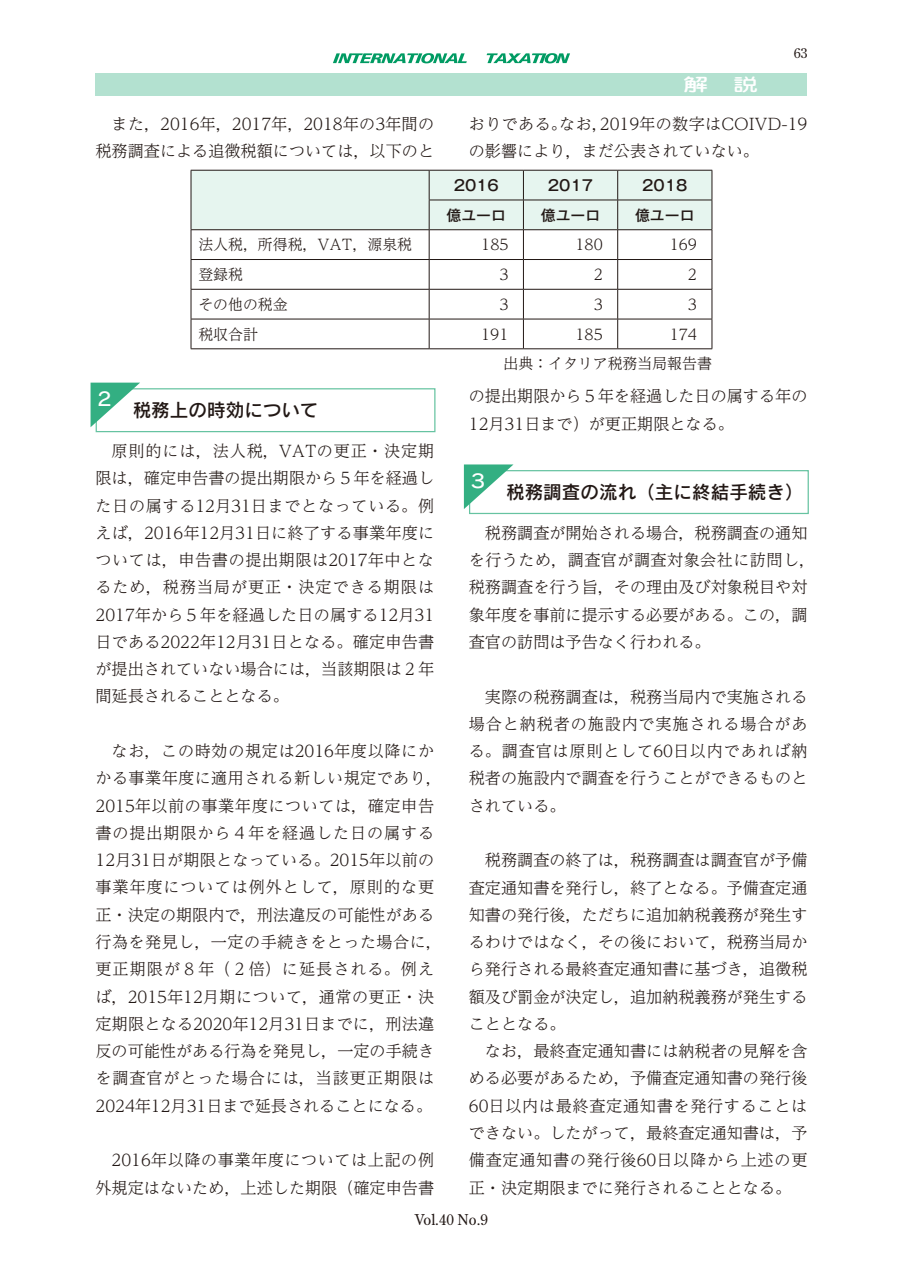
<style>
.page{position:relative;width:903px;height:1275px;background:#fff}
.page>*{position:absolute;margin:0;border:0;box-sizing:border-box;transform-origin:0 0}
.t1{font:18.55px "Rodin Pro DB";color:#221815}
.t2{font:18.55px "Rodin Pro DB";color:#fff}
.t3{font:500 17.32px "Jun 34 Pro";color:#fff;scale:1.43 1}
.t4{font:300 16.1px/27.3px "UD Reimin Pr 6 N";color:#221815;text-align:justify}
.t5{font:300 16.1px/27.3px "UD Reimin Pr 6 N";letter-spacing:.025em;color:#221815}
.t6{font:300 14.88px/29.8px "UD Reimin Pr 6 N";color:#221815}
.t7{font:500 14.88px "Gothic MB101 Pr 6 N";color:#221815}
.t8{font:14.88px "Century Old Style Std";color:#221815}
.t9{font:13.65px "Century Old Style Std";color:#221815}
</style>
<div class="page">
<svg style="left:333px;top:53px;width:134px;height:10px"></svg>
<svg style="left:486px;top:53px;width:84px;height:10px"></svg>
<div style="left:95px;top:73px;width:712px;height:22px;background:#b3e1d0"></div>
<svg style="left:191px;top:170px;width:522px;height:178px"></svg>
<hr style="left:191px;top:348px;width:238px;height:1px;background:#221815">
<hr style="left:429px;top:348px;width:94px;height:1px;background:#221815">
<hr style="left:523px;top:348px;width:95px;height:1px;background:#221815">
<hr style="left:618px;top:348px;width:94px;height:1px;background:#221815">
<div style="left:96px;top:388px;width:339px;height:44px;border:1px solid #66c3a1"></div>
<svg style="left:91px;top:383px;width:49px;height:44px"></svg>
<div style="left:469px;top:470px;width:340px;height:44px;border:1px solid #66c3a1"></div>
<svg style="left:464px;top:464px;width:49px;height:45px"></svg>
<p class="t3" style="left:683px;top:71px;width:54px">解　説</p>
<p class="t9" style="left:794px;top:45px;width:15px">63</p>
<p class="t4" style="left:95px;top:109px;width:340px;text-align:right">また，2016年，2017年，2018年の3年間の税務調査による追徴税額については，以下のと</p>
<p class="t4" style="left:469px;top:109px;width:340px">おりである。なお，2019年の数字はCOIVD-19の影響により，まだ公表されていない。</p>
<p class="t7" style="left:454px;top:173px;width:47px">2016</p>
<p class="t7" style="left:548px;top:173px;width:47px">2017</p>
<p class="t7" style="left:642px;top:173px;width:47px">2018</p>
<p class="t7" style="left:446px;top:202px;width:61px">億ユーロ</p>
<p class="t7" style="left:541px;top:202px;width:61px">億ユーロ</p>
<p class="t7" style="left:635px;top:202px;width:61px">億ユーロ</p>
<p class="t6" style="left:198px;top:229px;width:215px">法人税，所得税，VAT，源泉税</p>
<p class="t6" style="left:481px;top:229px;width:29px">185</p>
<p class="t6" style="left:575px;top:229px;width:29px">180</p>
<p class="t6" style="left:670px;top:229px;width:29px">169</p>
<p class="t6" style="left:198px;top:259px;width:46px">登録税</p>
<p class="t6" style="left:499px;top:259px;width:11px">3</p>
<p class="t6" style="left:594px;top:259px;width:11px">2</p>
<p class="t6" style="left:688px;top:259px;width:11px">2</p>
<p class="t6" style="left:198px;top:289px;width:91px">その他の税金</p>
<p class="t6" style="left:499px;top:289px;width:11px">3</p>
<p class="t6" style="left:594px;top:289px;width:11px">3</p>
<p class="t6" style="left:688px;top:289px;width:11px">3</p>
<p class="t6" style="left:198px;top:319px;width:61px">税収合計</p>
<p class="t6" style="left:481px;top:319px;width:29px">191</p>
<p class="t6" style="left:575px;top:319px;width:29px">185</p>
<p class="t6" style="left:503px;top:319px;width:210px;text-indent:166px">174出典：イタリア税務当局報告書</p>
<p class="t2" style="left:96px;top:387px;width:20px">２</p>
<p class="t1" style="left:114px;top:398px;width:206px">　税務上の時効について</p>
<p class="t4" style="left:95px;top:437px;width:340px;text-indent:16px">原則的には，法人税，VATの更正・決定期限は，確定申告書の提出期限から５年を経過した日の属する12月31日までとなっている。例えば，2016年12月31日に終了する事業年度については，申告書の提出期限は2017年中となるため，税務当局が更正・決定できる期限は2017年から５年を経過した日の属する12月31日である2022年12月31日となる。確定申告書が提出されていない場合には，当該期限は２年間延長されることとなる。</p>
<p class="t5" style="left:95px;top:737px;width:348px;text-indent:16px">なお，この時効の規定は2016年度以降にかかる事業年度に適用される新しい規定であり，<br>2015年以前の事業年度については，確定申告書の提出期限から４年を経過した日の属する<br>12月31日が期限となっている。2015年以前の事業年度については例外として，原則的な更正・決定の期限内で，刑法違反の可能性がある行為を発見し，一定の手続きをとった場合に，更正期限が８年（２倍）に延長される。例えば，2015年12月期について，通常の更正・決定期限となる2020年12月31日までに，刑法違反の可能性がある行為を発見し，一定の手続きを調査官がとった場合には，当該更正期限は<br>2024年12月31日まで延長されることになる。</p>
<p class="t4" style="left:95px;top:1146px;width:340px;text-align:right">2016年以降の事業年度については上記の例外規定はないため，上述した期限（確定申告書</p>
<p class="t4" style="left:469px;top:382px;width:340px">の提出期限から５年を経過した日の属する年の<br>12月31日まで）が更正期限となる。</p>
<p class="t2" style="left:469px;top:469px;width:20px">３</p>
<p class="t1" style="left:487px;top:479px;width:318px">　税務調査の流れ（主に終結手続き）</p>
<p class="t4" style="left:469px;top:518px;width:348px;text-align:left;text-indent:16px">税務調査が開始される場合，税務調査の通知を行うため，調査官が調査対象会社に訪問し，税務調査を行う旨，その理由及び対象税目や対象年度を事前に提示する必要がある。この，調査官の訪問は予告なく行われる。</p>
<p class="t4" style="left:469px;top:682px;width:340px;text-indent:16px">実際の税務調査は，税務当局内で実施される場合と納税者の施設内で実施される場合がある。調査官は原則として60日以内であれば納税者の施設内で調査を行うことができるものとされている。</p>
<p class="t4" style="left:469px;top:846px;width:340px;text-indent:16px">税務調査の終了は，税務調査は調査官が予備査定通知書を発行し，終了となる。予備査定通知書の発行後，ただちに追加納税義務が発生するわけではなく，その後において，税務当局から発行される最終査定通知書に基づき，追徴税額及び罰金が決定し，追加納税義務が発生することとなる。</p>
<p class="t4" style="left:469px;top:1037px;width:340px;text-indent:16px">なお，最終査定通知書には納税者の見解を含める必要があるため，予備査定通知書の発行後60日以内は最終査定通知書を発行することはできない。したがって，最終査定通知書は，予備査定通知書の発行後60日以降から上述の更正・決定期限までに発行されることとなる。</p>
<p class="t8" style="left:415px;top:1210px;width:74px">Vol.40 No.9</p>
</div>
